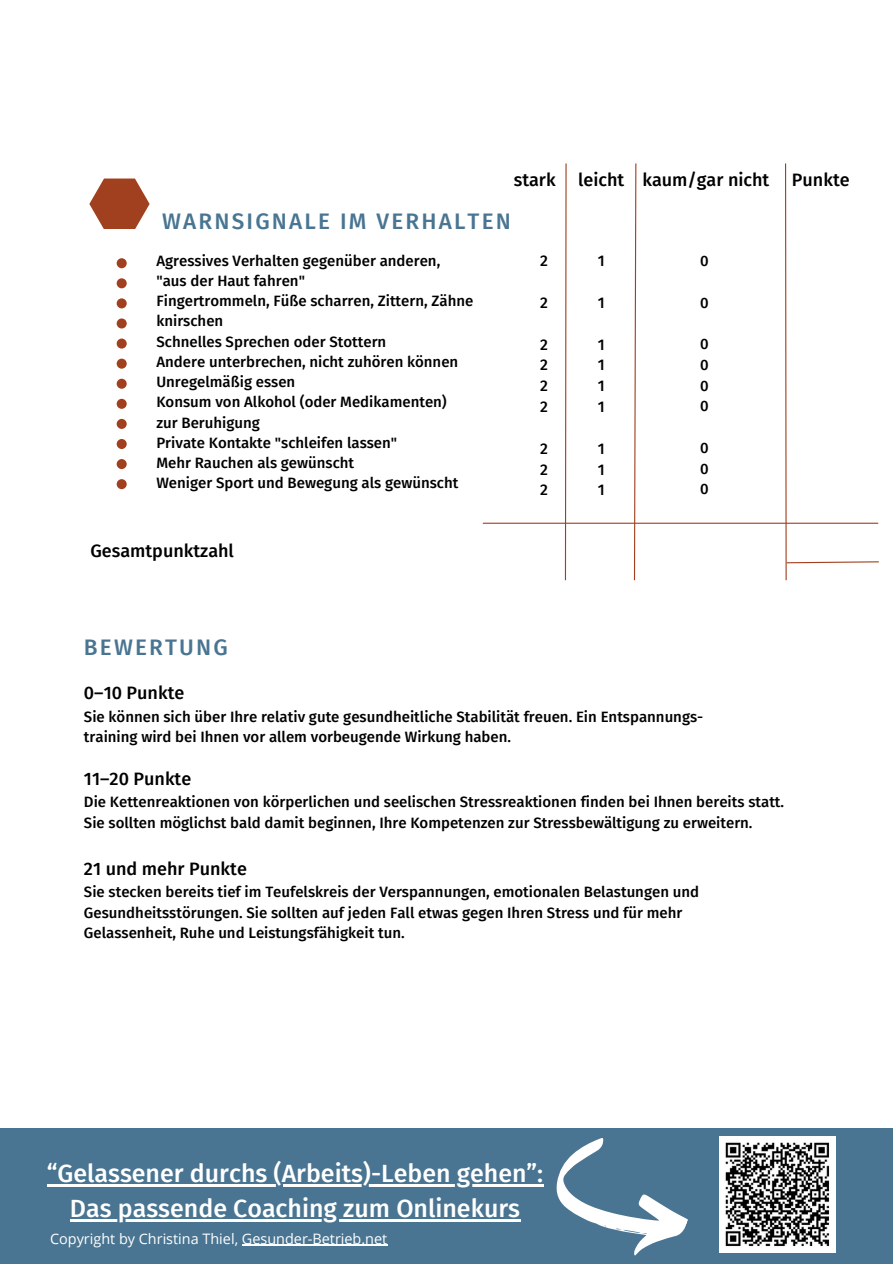
<style>
.page{position:relative;width:893px;height:1264px;background:#fff}
.page>*{position:absolute;margin:0;border:0;box-sizing:border-box;transform-origin:0 0}
.t1{font:500 24.9px/34.8px "Fira Sans";color:#fff;text-align:center}
.t2{font:500 22.5px "Fira Sans";letter-spacing:.095em;color:#497592}
.t3{font:500 18px "Fira Sans";color:#000}
.t4{font:500 15.45px "Fira Sans";color:#000}
.t5{font:500 15px "Fira Sans";color:#000}
.t6{font:14.4px "Open Sans";color:#fff}
</style>
<div class="page">
<svg style="left:117px;top:258px;width:10px;height:232px"></svg>
<div style="left:0;top:1127px;width:892px;height:136px;background:#497592"></div>
<svg style="left:89px;top:178px;width:61px;height:51px"></svg>
<svg style="left:564px;top:163px;width:3px;height:418px"></svg>
<svg style="left:633px;top:163px;width:4px;height:418px"></svg>
<hr style="left:483px;top:522px;width:395px;height:2px;background:#a1401f">
<svg style="left:784px;top:163px;width:95px;height:418px"></svg>
<hr style="left:47px;top:1184px;width:496px;height:2px;background:#fff">
<hr style="left:70px;top:1219px;width:450px;height:2px;background:#fff">
<hr style="left:242px;top:1244px;width:145px;height:1px;background:#fff">
<svg style="left:540px;top:1127px;width:164px;height:129px"></svg>
<img style="left:719px;top:1136px;width:116px;height:116px">
<p class="t3" style="left:514px;top:169px;width:43px">stark</p>
<p class="t3" style="left:578px;top:169px;width:193px">leicht kaum/gar nicht</p>
<p class="t3" style="left:791px;top:169px;width:59px">Punkte</p>
<p class="t2" style="left:162px;top:208px;width:350px">WARNSIGNALE IM VERHALTEN</p>
<p class="t5" style="left:156px;top:251px;width:285px">Agressives Verhalten gegenüber anderen,</p>
<p class="t5" style="left:156px;top:272px;width:150px">"aus der Haut fahren"</p>
<p class="t5" style="left:156px;top:292px;width:318px">Fingertrommeln, Füße scharren, Zittern, Zähne</p>
<p class="t5" style="left:156px;top:312px;width:68px">knirschen</p>
<p class="t5" style="left:156px;top:332px;width:231px">Schnelles Sprechen oder Stottern</p>
<p class="t5" style="left:156px;top:353px;width:303px">Andere unterbrechen, nicht zuhören können</p>
<p class="t5" style="left:156px;top:373px;width:140px">Unregelmäßig essen</p>
<p class="t5" style="left:156px;top:393px;width:292px">Konsum von Alkohol (oder Medikamenten)</p>
<p class="t5" style="left:156px;top:413px;width:105px">zur Beruhigung</p>
<p class="t5" style="left:156px;top:434px;width:242px">Private Kontakte "schleifen lassen"</p>
<p class="t5" style="left:156px;top:454px;width:199px">Mehr Rauchen als gewünscht</p>
<p class="t5" style="left:156px;top:474px;width:303px">Weniger Sport und Bewegung als gewünscht</p>
<p class="t3" style="left:90px;top:540px;width:145px">Gesamtpunktzahl</p>
<p class="t4" style="left:540px;top:252px;width:9px">2</p>
<p class="t4" style="left:540px;top:293px;width:9px">2</p>
<p class="t4" style="left:540px;top:335px;width:9px">2</p>
<p class="t4" style="left:540px;top:356px;width:9px">2</p>
<p class="t4" style="left:540px;top:377px;width:9px">2</p>
<p class="t4" style="left:540px;top:397px;width:9px">2</p>
<p class="t4" style="left:540px;top:439px;width:9px">2</p>
<p class="t4" style="left:540px;top:460px;width:9px">2</p>
<p class="t4" style="left:540px;top:481px;width:9px">2</p>
<p class="t4" style="left:598px;top:252px;width:8px">1</p>
<p class="t4" style="left:598px;top:293px;width:8px">1</p>
<p class="t4" style="left:598px;top:335px;width:8px">1</p>
<p class="t4" style="left:598px;top:356px;width:8px">1</p>
<p class="t4" style="left:598px;top:377px;width:8px">1</p>
<p class="t4" style="left:598px;top:397px;width:8px">1</p>
<p class="t4" style="left:598px;top:439px;width:8px">1</p>
<p class="t4" style="left:598px;top:460px;width:8px">1</p>
<p class="t4" style="left:598px;top:481px;width:8px">1</p>
<p class="t5" style="left:700px;top:252px;width:10px">0</p>
<p class="t5" style="left:700px;top:294px;width:10px">0</p>
<p class="t5" style="left:700px;top:335px;width:10px">0</p>
<p class="t5" style="left:700px;top:356px;width:10px">0</p>
<p class="t5" style="left:700px;top:376px;width:10px">0</p>
<p class="t5" style="left:700px;top:397px;width:10px">0</p>
<p class="t5" style="left:700px;top:439px;width:10px">0</p>
<p class="t5" style="left:700px;top:459px;width:10px">0</p>
<p class="t5" style="left:700px;top:480px;width:10px">0</p>
<p class="t2" style="left:84px;top:634px;width:145px">BEWERTUNG</p>
<p class="t3" style="left:84px;top:682px;width:102px">0–10 Punkte</p>
<p class="t5" style="left:84px;top:707px;width:620px">Sie können sich über Ihre relativ gute gesundheitliche Stabilität freuen. Ein Entspannungs-</p>
<p class="t5" style="left:84px;top:728px;width:428px">training wird bei Ihnen vor allem vorbeugende Wirkung haben.</p>
<p class="t3" style="left:84px;top:768px;width:109px">11–20 Punkte</p>
<p class="t5" style="left:84px;top:793px;width:701px">Die Kettenreaktionen von körperlichen und seelischen Stressreaktionen finden bei Ihnen bereits statt.</p>
<p class="t5" style="left:84px;top:813px;width:670px">Sie sollten möglichst bald damit beginnen, Ihre Kompetenzen zur Stressbewältigung zu erweitern.</p>
<p class="t3" style="left:84px;top:858px;width:164px">21 und mehr Punkte</p>
<p class="t5" style="left:84px;top:883px;width:616px">Sie stecken bereits tief im Teufelskreis der Verspannungen, emotionalen Belastungen und</p>
<p class="t5" style="left:84px;top:903px;width:600px">Gesundheitsstörungen. Sie sollten auf jeden Fall etwas gegen Ihren Stress und für mehr</p>
<p class="t5" style="left:84px;top:923px;width:322px">Gelassenheit, Ruhe und Leistungsfähigkeit tun.</p>
<p class="t1" style="left:47px;top:1156px;width:498px">“Gelassener durchs (Arbeits)-Leben gehen”:<br>Das passende Coaching zum Onlinekurs</p>
<p class="t6" style="left:50px;top:1228px;width:339px">Copyright by Christina Thiel, Gesunder-Betrieb.net</p>
</div>
